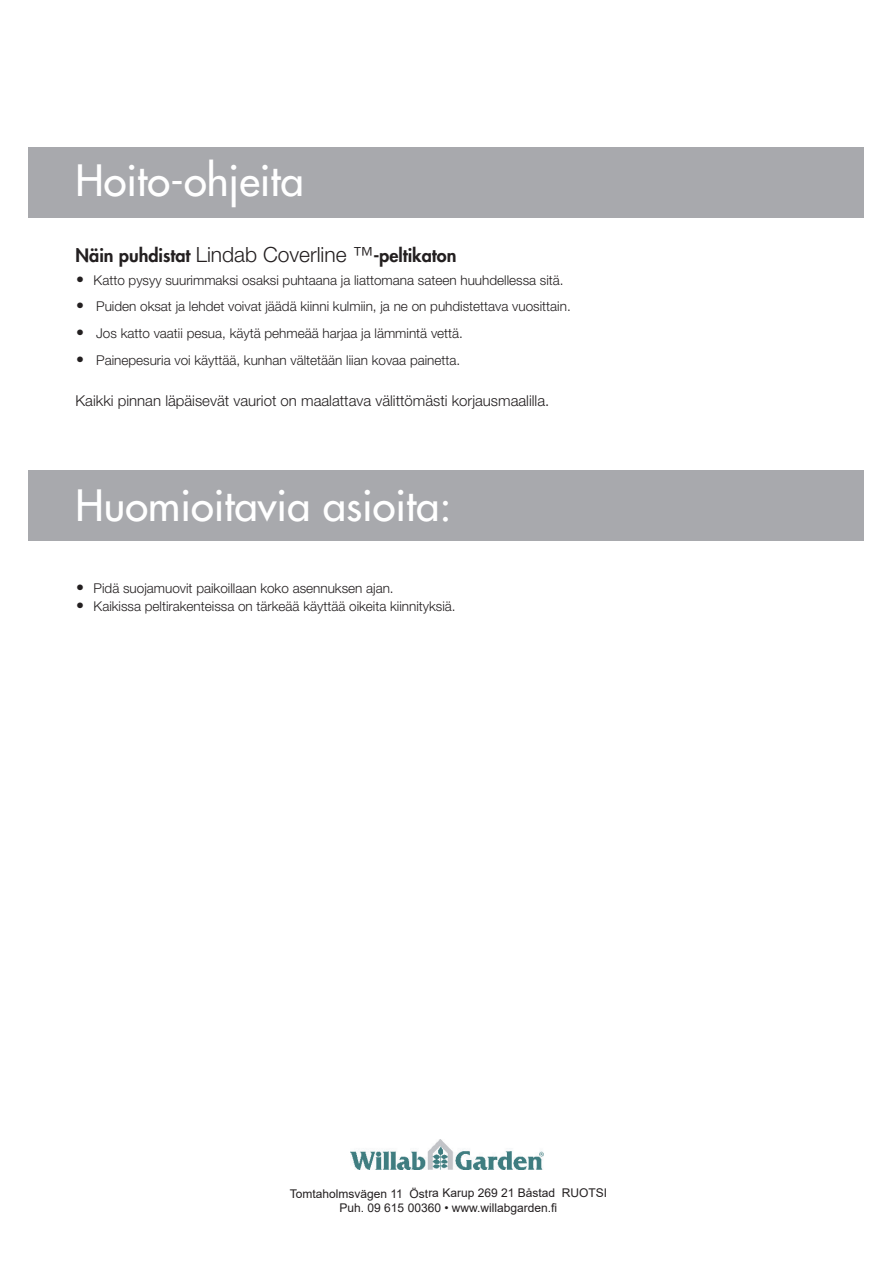
<style>
.page{position:relative;width:893px;height:1263px;background:#fff}
.page>*{position:absolute;margin:0;border:0;box-sizing:border-box;transform-origin:0 0}
.t1{font:500 42px "Futura Std";color:#fff}
.t2{font:800 18px "Futura Std";color:#231f20}
.t3{font:300 15px "Helvetica Neue LT Pro";color:#231f20}
.t4{font:300 13.5px "Helvetica Neue LT Pro";color:#231f20}
.t5{font:12px/14.4px "Arial";color:#231f20;text-align:center}
.s1{font-family:"Helvetica Neue LT Pro";font-weight:300;font-size:21px}
.s2{font-family:"Futura Std";font-size:15px}
</style>
<div class="page">
<div style="left:29px;top:147px;width:835px;height:71px;background:#a8a9ad"></div>
<div style="left:29px;top:470px;width:835px;height:71px;background:#a8a9ad"></div>
<img style="left:351px;top:1139px;width:192px;height:30px">
<h1 class="t1" style="left:76px;top:154px;width:230px">Hoito-ohjeita</h1>
<h2 class="t2" style="left:76px;top:244px;width:382px">Näin puhdistat <span class="s1">Lindab Coverline ™</span>-peltikaton</h2>
<p class="t4" style="left:76px;top:271px;width:490px"><span class="s2">•</span> Katto pysyy suurimmaksi osaksi puhtaana ja liattomana sateen huuhdellessa sitä.</p>
<p class="t4" style="left:76px;top:298px;width:497px"><span class="s2">•</span> Puiden oksat ja lehdet voivat jäädä kiinni kulmiin, ja ne on puhdistettava vuosittain.</p>
<p class="t4" style="left:76px;top:325px;width:389px"><span class="s2">•</span> Jos katto vaatii pesua, käytä pehmeää harjaa ja lämmintä vettä.</p>
<p class="t4" style="left:76px;top:352px;width:386px"><span class="s2">•</span> Painepesuria voi käyttää, kunhan vältetään liian kovaa painetta.</p>
<p class="t3" style="left:76px;top:391px;width:475px">Kaikki pinnan läpäisevät vauriot on maalattava välittömästi korjausmaalilla.</p>
<h1 class="t1" style="left:76px;top:479px;width:378px">Huomioitavia asioita:</h1>
<p class="t4" style="left:76px;top:580px;width:320px"><span class="s2">•</span> Pidä suojamuovit paikoillaan koko asennuksen ajan.</p>
<p class="t4" style="left:76px;top:598px;width:382px"><span class="s2">•</span> Kaikissa peltirakenteissa on tärkeää käyttää oikeita kiinnityksiä.</p>
<p class="t5" style="left:290px;top:1186px;width:319px">Tomtaholmsvägen 11 Östra Karup 269 21 Båstad RUOTSI<br>Puh. 09 615 00360 • www.willabgarden.fi</p>
</div>
